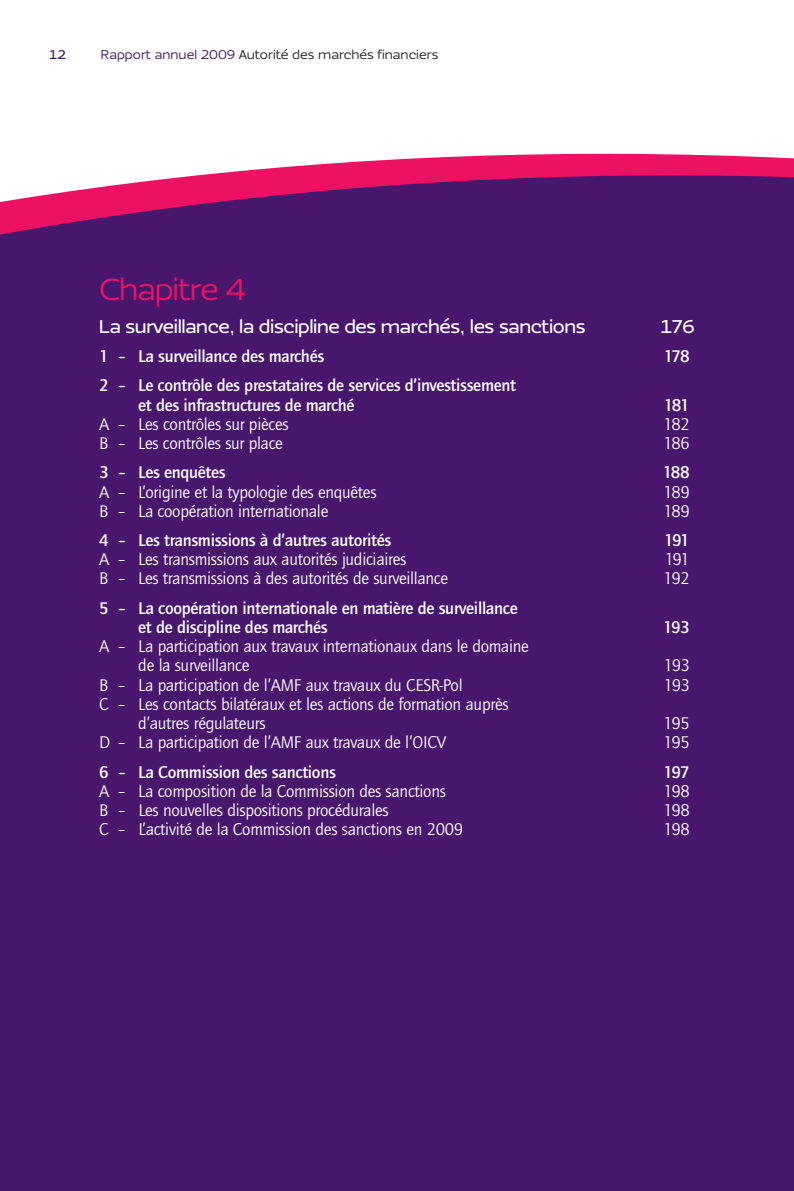
<style>
.page{position:relative;width:794px;height:1191px;background:#fff}
.page>*{position:absolute;margin:0;border:0;box-sizing:border-box;transform-origin:0 0}
.t1{font:31.5px "Ezzo";letter-spacing:-.035em;color:#ec1163}
.t2{font:500 19.25px "Ezzo";letter-spacing:-.02em;color:#fff}
.t3{font:17.5px/19.2px "Quay Sans ITC";letter-spacing:-.015em;color:#fff}
.t4{font:500 17.5px/19.2px "Quay Sans ITC";letter-spacing:-.015em;color:#fff}
.t5{font:13.12px "Ezzo";color:#231f20}
.t6{font:500 13.12px "Ezzo";color:#3c1765}
.s1{color:#3c1765}
</style>
<div class="page">
<div style="left:0;top:154px;width:794px;height:1037px;background:#48166d"></div>
<p class="t6" style="left:50px;top:46px;width:18px">12</p>
<p class="t5" style="left:101px;top:46px;width:339px"><span class="s1">Rapport annuel 2009</span> Autorité des marchés financiers</p>
<h1 class="t1" style="left:99px;top:269px;width:149px">Chapitre 4</h1>
<p class="t2" style="left:99px;top:314px;width:488px">La surveillance, la discipline des marchés, les sanctions</p>
<p class="t2" style="left:660px;top:314px;width:36px">176</p>
<p class="t4" style="left:99px;top:348px;width:226px">1 – La surveillance des marchés</p>
<p class="t4" style="left:663px;top:348px;width:28px">178</p>
<p class="t4" style="left:138px;top:377px;width:379px;text-indent:-39px">2 – Le contrôle des prestataires de services d’investissement et des infrastructures de marché</p>
<p class="t4" style="left:664px;top:396px;width:27px">181</p>
<p class="t3" style="left:99px;top:416px;width:191px">A – Les contrôles sur pièces</p>
<p class="t3" style="left:663px;top:416px;width:28px">182</p>
<p class="t3" style="left:99px;top:435px;width:185px">B – Les contrôles sur place</p>
<p class="t3" style="left:663px;top:435px;width:28px">186</p>
<p class="t4" style="left:99px;top:464px;width:128px">3 – Les enquêtes</p>
<p class="t4" style="left:663px;top:464px;width:28px">188</p>
<p class="t3" style="left:99px;top:483px;width:279px">A – L’origine et la typologie des enquêtes</p>
<p class="t3" style="left:663px;top:483px;width:28px">189</p>
<p class="t3" style="left:99px;top:503px;width:231px">B – La coopération internationale</p>
<p class="t3" style="left:663px;top:503px;width:28px">189</p>
<p class="t4" style="left:99px;top:532px;width:294px">4 – Les transmissions à d’autres autorités</p>
<p class="t4" style="left:664px;top:532px;width:27px">191</p>
<p class="t3" style="left:99px;top:551px;width:308px">A – Les transmissions aux autorités judiciaires</p>
<p class="t3" style="left:665px;top:551px;width:26px">191</p>
<p class="t3" style="left:99px;top:570px;width:350px">B – Les transmissions à des autorités de surveillance</p>
<p class="t3" style="left:663px;top:570px;width:28px">192</p>
<p class="t4" style="left:138px;top:599px;width:381px;text-indent:-39px">5 – La coopération internationale en matière de surveillance et de discipline des marchés</p>
<p class="t4" style="left:663px;top:619px;width:28px">193</p>
<p class="t3" style="left:138px;top:638px;width:392px;text-indent:-39px">A – La participation aux travaux internationaux dans le domaine de la surveillance</p>
<p class="t3" style="left:664px;top:657px;width:27px">193</p>
<p class="t3" style="left:99px;top:676px;width:365px">B – La participation de l’AMF aux travaux du CESR-Pol</p>
<p class="t3" style="left:664px;top:676px;width:27px">193</p>
<p class="t3" style="left:138px;top:696px;width:372px;text-indent:-39px">C – Les contacts bilatéraux et les actions de formation auprès d’autres régulateurs</p>
<p class="t3" style="left:663px;top:715px;width:28px">195</p>
<p class="t3" style="left:99px;top:734px;width:348px">D – La participation de l’AMF aux travaux de l’OICV</p>
<p class="t3" style="left:663px;top:734px;width:28px">195</p>
<p class="t4" style="left:99px;top:763px;width:238px">6 – La Commission des sanctions</p>
<p class="t4" style="left:663px;top:763px;width:28px">197</p>
<p class="t3" style="left:99px;top:783px;width:348px">A – La composition de la Commission des sanctions</p>
<p class="t3" style="left:663px;top:783px;width:28px">198</p>
<p class="t3" style="left:99px;top:802px;width:291px">B – Les nouvelles dispositions procédurales</p>
<p class="t3" style="left:663px;top:802px;width:28px">198</p>
<p class="t3" style="left:99px;top:821px;width:365px">C – L’activité de la Commission des sanctions en 2009</p>
<p class="t3" style="left:663px;top:821px;width:28px">198</p>
</div>
